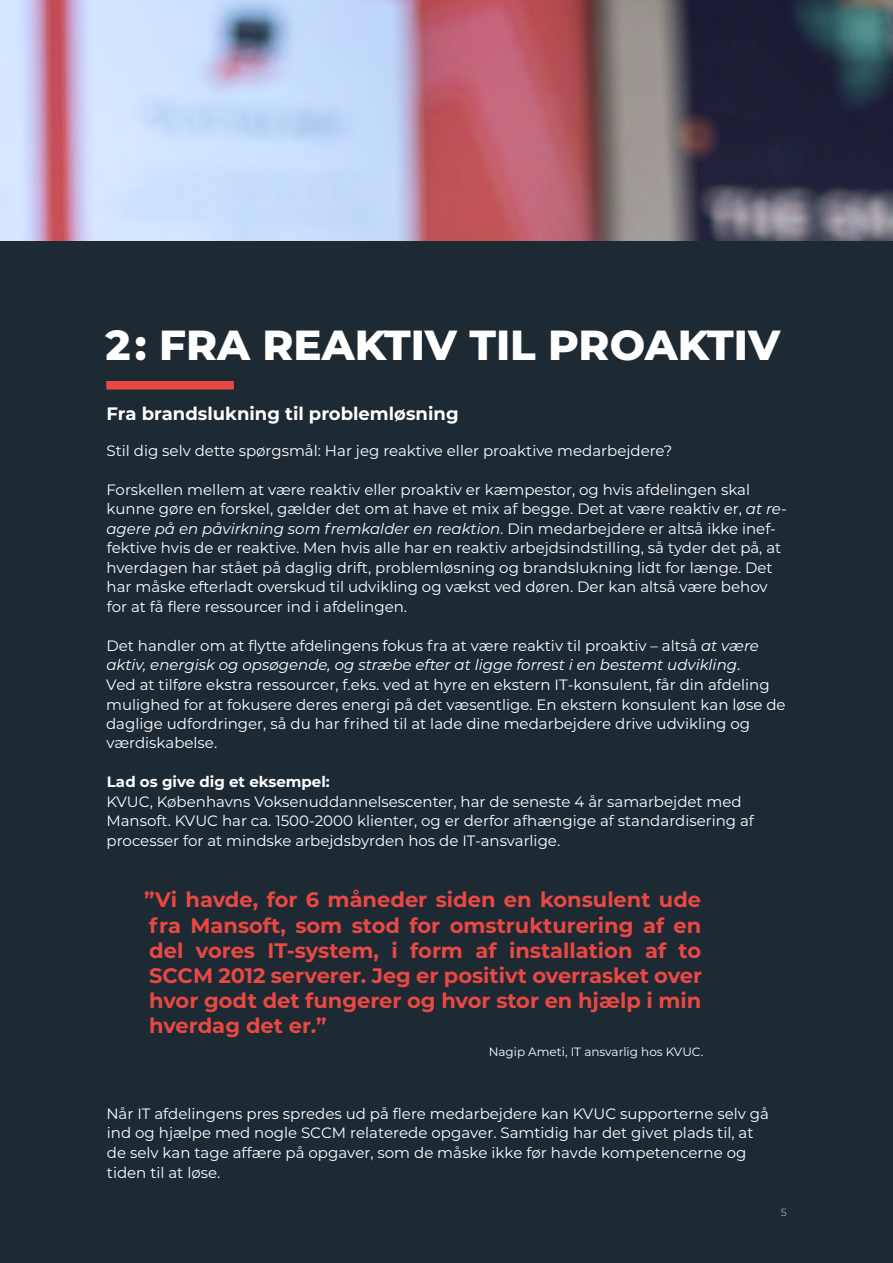
<style>
.page{position:relative;width:893px;height:1263px;background:#fff}
.page>*{position:absolute;margin:0;border:0;box-sizing:border-box;transform-origin:0 0}
.t1{font:800 42px "Montserrat";color:#fff}
.t2{font:700 21px/25.2px "Montserrat";color:#e94843;text-align:justify}
.t3{font:700 18px "Montserrat";color:#fff}
.t4{font:15px/19.5px "Montserrat";color:#fff}
.t5{font:700 15px "Montserrat";color:#fff}
.t6{font:12px "Montserrat";color:#fff}
.t7{font:10.5px "Montserrat";color:#9cabb2}
.s1{font-style:italic}
</style>
<div class="page">
<img style="left:0;top:0;width:893px;height:535px">
<div style="left:1px;top:241px;width:892px;height:1022px;background:#1d2a34"></div>
<div style="left:106px;top:381px;width:128px;height:8px;background:#e94843"></div>
<h1 class="t1" style="left:106px;top:314px;width:676px">2 : FRA REAKTIV TIL PROAKTIV</h1>
<p class="t3" style="left:107px;top:400px;width:353px">Fra brandslukning til problemløsning</p>
<p class="t4" style="left:107px;top:440px;width:567px">Stil dig selv dette spørgsmål: Har jeg reaktive eller proaktive medarbejdere?</p>
<p class="t4" style="left:106px;top:479px;width:682px">Forskellen mellem at være reaktiv eller proaktiv er kæmpestor, og hvis afdelingen skal kunne gøre en forskel, gælder det om at have et mix af begge. Det at være reaktiv er, <span class="s1">at re&shy;agere på en påvirkning som fremkalder en reaktion</span>. Din medarbejdere er altså ikke inef&shy;fektive hvis de er reaktive. Men hvis alle har en reaktiv arbejdsindstilling, så tyder det på, at hverdagen har stået på daglig drift, problemløsning og brandslukning lidt for længe. Det har måske efterladt overskud til udvikling og vækst ved døren. Der kan altså være behov for at få flere ressourcer ind i afdelingen.</p>
<p class="t4" style="left:106px;top:635px;width:681px">Det handler om at flytte afdelingens fokus fra at være reaktiv til proaktiv – altså <span class="s1">at være aktiv, energisk og opsøgende, og stræbe efter at ligge forrest i en bestemt udvikling</span>.<br>Ved at tilføre ekstra ressourcer, f.eks. ved at hyre en ekstern IT-konsulent, får din afdeling mulighed for at fokusere deres energi på det væsentlige. En ekstern konsulent kan løse de</p>
<p class="t4" style="left:106px;top:713px;width:646px">daglige udfordringer, så du har frihed til at lade dine medarbejdere drive udvikling og værdiskabelse.</p>
<p class="t5" style="left:107px;top:771px;width:225px">Lad os give dig et eksempel:</p>
<p class="t4" style="left:106px;top:791px;width:649px">KVUC, Københavns Voksenuddannelsescenter, har de seneste 4 år samarbejdet med<br>Mansoft. KVUC har ca. 1500-2000 klienter, og er derfor afhængige af standardisering af processer for at mindske arbejdsbyrden hos de IT-ansvarlige.</p>
<p class="t2" style="left:144px;top:886px;width:560px">”Vi havde, for 6 måneder siden en konsulent ude fra Mansoft, som stod for omstrukturering af en del vores IT-system, i form af installation af to SCCM 2012 serverer. Jeg er positivt overrasket over hvor godt det fungerer og hvor stor en hjælp i min hverdag det er.”</p>
<p class="t6" style="left:489px;top:1044px;width:216px">Nagip Ameti, IT ansvarlig hos KVUC.</p>
<p class="t4" style="left:106px;top:1103px;width:664px">Når IT afdelingens pres spredes ud på flere medarbejdere kan KVUC supporterne selv gå ind og hjælpe med nogle SCCM relaterede opgaver. Samtidig har det givet plads til, at de selv kan tage affære på opgaver, som de måske ikke før havde kompetencerne og tiden til at løse.</p>
<p class="t7" style="left:781px;top:1205px;width:7px">5</p>
</div>
